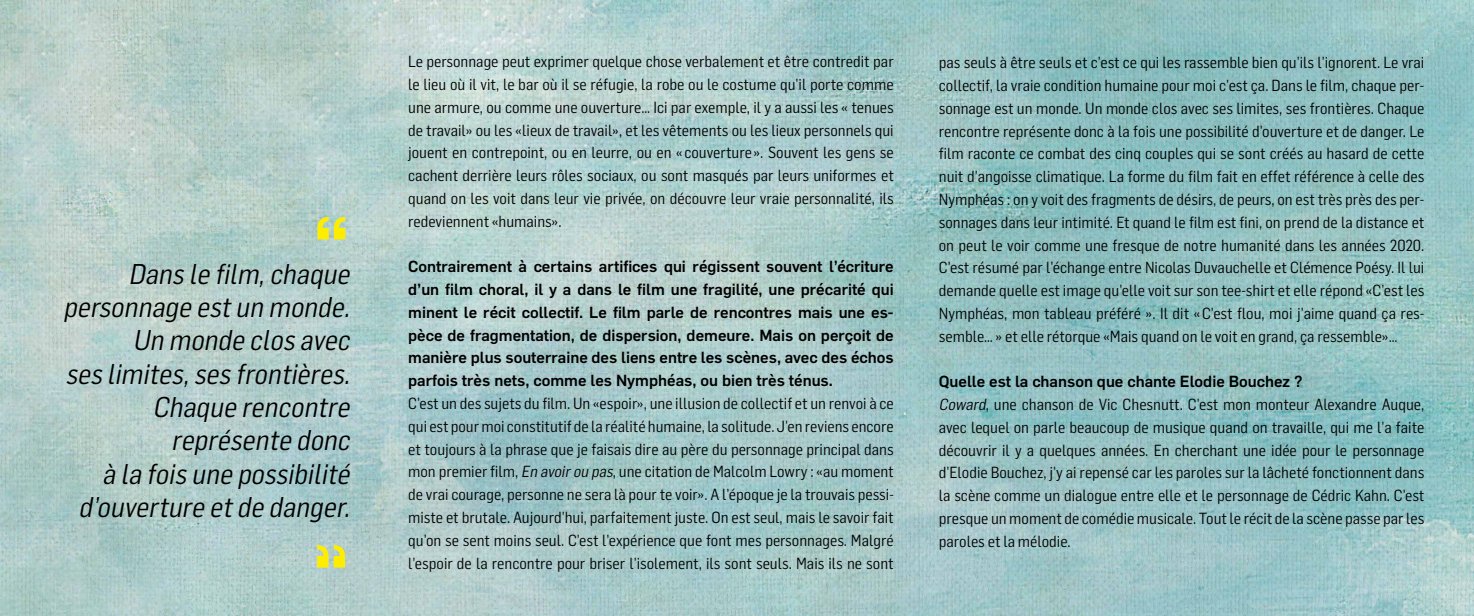
<style>
.page{position:relative;width:1474px;height:616px;background:#fff}
.page>*{position:absolute;margin:0;border:0;box-sizing:border-box;transform-origin:0 0}
.t1{font:900 condensed 71.75px "Helvetica";color:#ffed00}
.t2{font:italic 28px/33.2px "Flama Semicondensed";color:#000;text-align:right}
.t3{font:15.75px/22.8px "Flama Semicondensed";color:#000;text-align:justify}
.t4{font:500 15.75px/22.8px "Flama";color:#000;text-align:justify}
.s1{font-style:italic}
</style>
<div class="page">
<img style="left:0;top:0;width:1473px;height:615px">
<svg style="left:317px;top:544px;width:28px;height:23px"></svg>
<h1 class="t1" style="left:313px;top:200px;width:38px">‘‘</h1>
<h2 class="t2" style="left:63px;top:256px;width:294px">Dans le film,chaque personnage estun monde.<br>Un monde clos avec<br>ses limites,ses frontières.<br>Chaque rencontre représente donc<br>à la fois une possibilité d’ouverture etde danger.</h2>
<p class="t3" style="left:408px;top:50px;width:487px">Le personnage peut exprimer quelque chose verbalement et être contredit par le lieu où il vit, le bar où il se réfugie, la robe ou le costume qu’il porte comme une armure, ou comme une ouverture… Ici par exemple, il y a aussi les « tenues de travail » ou les « lieux de travail », et les vêtements ou les lieux personnels qui jouent en contrepoint, ou en leurre, ou en « couverture ». Souvent les gens se cachent derrière leurs rôles sociaux, ou sont masqués par leurs uniformes et quand on les voit dans leur vie privée, on découvre leur vraie personnalité, ils redeviennent « humains ».</p>
<p class="t4" style="left:408px;top:254px;width:487px">Contrairement à certains artifices qui régissent souvent l’écriture d’un film choral, il y a dans le film une fragilité, une précarité qui minent le récit collectif. Le film parle de rencontres mais une es&shy;pèce de fragmentation, de dispersion, demeure. Mais on perçoit de manière plus souterraine des liens entre les scènes, avec des échos parfois très nets, comme les Nymphéas, ou bien très ténus.</p>
<p class="t3" style="left:408px;top:391px;width:487px">C’est un des sujets du film. Un « espoir », une illusion de collectif et un renvoi à ce qui est pour moi constitutif de la réalité humaine, la solitude. J’en reviens encore et toujours à la phrase que je faisais dire au père du personnage principal dans mon premier film, <span class="s1">En avoirou pas</span>, une citation de Malcolm Lowry : « au moment de vrai courage, personne ne sera là pour te voir ». A l’époque je la trouvais pessi&shy;miste et brutale. Aujourd’hui, parfaitement juste. On est seul, mais le savoir fait qu’on se sent moins seul. C’est l’expérience que font mes personnages. Malgré l’espoir de la rencontre pour briser l’isolement, ils sont seuls. Mais ils ne sont</p>
<p class="t3" style="left:938px;top:51px;width:487px">pas seuls à être seuls et c’est ce qui les rassemble bien qu’ils l’ignorent. Le vrai collectif, la vraie condition humaine pour moi c’est ça. Dans le film, chaque per&shy;sonnage est un monde. Un monde clos avec ses limites, ses frontières. Chaque rencontre représente donc à la fois une possibilité d’ouverture et de danger. Le film raconte ce combat des cinq couples qui se sont créés au hasard de cette nuit d’angoisse climatique. La forme du film fait en effet référence à celle des Nymphéas : on y voit des fragments de désirs, de peurs, on est très près des per&shy;sonnages dans leur intimité. Et quand le film est fini, on prend de la distance et on peut le voir comme une fresque de notre humanité dans les années 2020.<br>C’est résumé par l’échange entre Nicolas Duvauchelle et Clémence Poésy. Il lui demande quelle est image qu’elle voit sur son tee-shirt et elle répond « C’est les Nymphéas, mon tableau préféré ». Il dit « C’est flou, moi j’aime quand ça res&shy;semble… » et elle rétorque « Mais quand on le voit en grand, ça ressemble »…</p>
<p class="t4" style="left:938px;top:369px;width:365px">Quelle est la chanson que chante Elodie Bouchez ?</p>
<p class="t3" style="left:938px;top:392px;width:487px"><span class="s1">Coward</span>, une chanson de Vic Chesnutt. C’est mon monteur Alexandre Auque, avec lequel on parle beaucoup de musique quand on travaille, qui me l’a faite découvrir il y a quelques années. En cherchant une idée pour le personnage d’Elodie Bouchez, j’y ai repensé car les paroles sur la lâcheté fonctionnent dans la scène comme un dialogue entre elle et le personnage de Cédric Kahn. C’est presque un moment de comédie musicale. Tout le récit de la scène passe par les paroles et la mélodie.</p>
</div>
